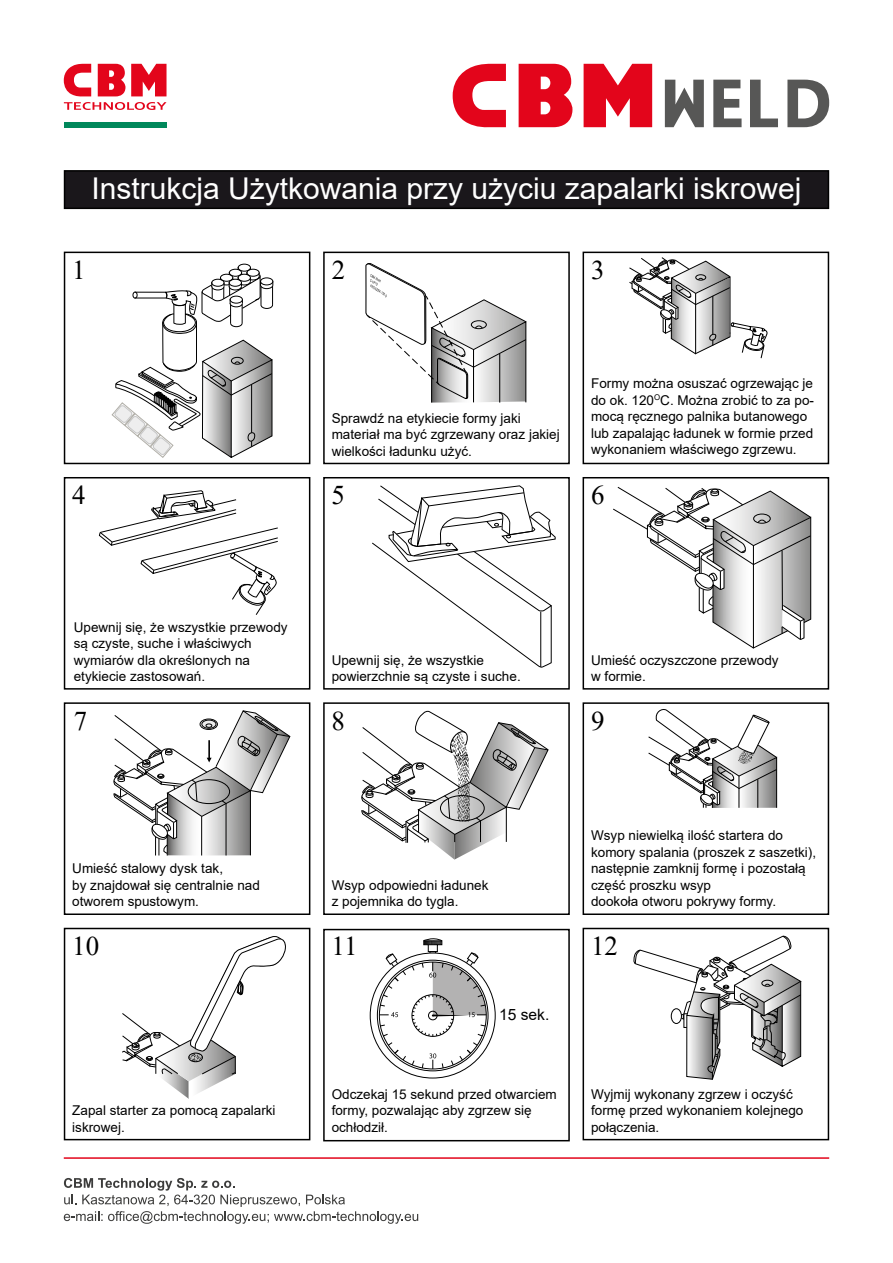
<style>
.page{position:relative;width:893px;height:1263px;background:#fff}
.page>*{position:absolute;margin:0;border:0;box-sizing:border-box;transform-origin:0 0}
.t1{font:30px "Arial";color:#fff}
.t2{font:27px "Times New Roman";color:#000}
.t3{font:15.6px "Arial";color:#000}
.t4{font:13.5px/16.5px "Arial";color:#000}
</style>
<div class="page">
<div style="left:65px;top:171px;width:763px;height:37px;background:#1a171b"></div>
<div style="left:64px;top:170px;width:765px;height:39px;border:2px solid #000"></div>
<svg style="left:64px;top:64px;width:103px;height:46px"></svg>
<div style="left:64px;top:122px;width:103px;height:6px;background:#00885b"></div>
<svg style="left:584px;top:64px;width:68px;height:63px"></svg>
<svg style="left:453px;top:64px;width:53px;height:64px"></svg>
<svg style="left:519px;top:64px;width:54px;height:63px;background:#e6273a"></svg>
<svg style="left:713px;top:80px;width:29px;height:47px"></svg>
<svg style="left:750px;top:80px;width:28px;height:47px"></svg>
<svg style="left:787px;top:80px;width:42px;height:47px"></svg>
<svg style="left:665px;top:80px;width:39px;height:47px"></svg>
<div style="left:64px;top:252px;width:246px;height:212px;border:2px solid #000"></div>
<svg style="left:366px;top:263px;width:161px;height:140px"></svg>
<div style="left:323px;top:252px;width:247px;height:212px;border:2px solid #000"></div>
<svg style="left:629px;top:257px;width:138px;height:102px"></svg>
<div style="left:583px;top:252px;width:246px;height:212px;border:2px solid #000"></div>
<svg style="left:99px;top:490px;width:179px;height:125px"></svg>
<div style="left:64px;top:477px;width:246px;height:213px;border:2px solid #000"></div>
<svg style="left:372px;top:485px;width:184px;height:183px"></svg>
<div style="left:323px;top:477px;width:247px;height:213px;border:2px solid #000"></div>
<svg style="left:613px;top:487px;width:199px;height:162px"></svg>
<div style="left:583px;top:477px;width:246px;height:213px;border:2px solid #000"></div>
<svg style="left:114px;top:710px;width:177px;height:146px"></svg>
<div style="left:64px;top:702px;width:246px;height:213px;border:2px solid #000"></div>
<svg style="left:361px;top:710px;width:188px;height:150px"></svg>
<div style="left:323px;top:702px;width:247px;height:213px;border:2px solid #000"></div>
<svg style="left:648px;top:709px;width:129px;height:99px"></svg>
<div style="left:583px;top:702px;width:246px;height:213px;border:2px solid #000"></div>
<svg style="left:122px;top:936px;width:164px;height:163px"></svg>
<div style="left:64px;top:928px;width:246px;height:212px;border:2px solid #000"></div>
<svg style="left:451px;top:1042px;width:27px;height:23px"></svg>
<svg style="left:383px;top:953px;width:23px;height:44px"></svg>
<svg style="left:388px;top:1042px;width:18px;height:18px"></svg>
<svg style="left:422px;top:1053px;width:14px;height:16px"></svg>
<svg style="left:379px;top:1012px;width:19px;height:5px"></svg>
<svg style="left:412px;top:938px;width:74px;height:98px"></svg>
<div style="left:323px;top:929px;width:247px;height:212px;border:2px solid #000"></div>
<svg style="left:633px;top:935px;width:169px;height:145px"></svg>
<div style="left:583px;top:928px;width:246px;height:212px;border:2px solid #000"></div>
<hr style="left:64px;top:1157px;width:765px;height:2px;background:#e3051b">
<svg style="left:64px;top:1178px;width:354px;height:46px"></svg>
<div style="left:238px;top:264px;width:13px;height:7px;border:1px solid #000;border-radius:50%"></div>
<svg style="left:112px;top:267px;width:162px;height:191px"></svg>
<h1 class="t1" style="left:91px;top:168px;width:712px">Instrukcja Użytkowania przy użyciu zapalarki iskrowej</h1>
<h2 class="t2" style="left:72px;top:251px;width:15px">1</h2>
<h2 class="t2" style="left:332px;top:251px;width:15px">2</h2>
<h2 class="t2" style="left:591px;top:251px;width:15px">3</h2>
<p class="t4" style="left:332px;top:410px;width:230px">Sprawdź na etykiecie formy jaki materiał ma być zgrzewany oraz jakiej wielkości ładunku użyć.</p>
<p class="t4" style="left:591px;top:375px;width:224px">Formy można osuszać ogrzewając je do ok. 120<sup>O</sup>C. Można zrobić to za po&shy;mocą ręcznego palnika butanowego lub zapalając ładunek w formie przed wykonaniem właściwego zgrzewu.</p>
<h2 class="t2" style="left:72px;top:476px;width:15px">4</h2>
<h2 class="t2" style="left:332px;top:476px;width:15px">5</h2>
<h2 class="t2" style="left:591px;top:476px;width:15px">6</h2>
<p class="t4" style="left:74px;top:618px;width:215px">Upewnij się, że wszystkie przewody są czyste, suche i właściwych wymiarów dla określonych na etykiecie zastosowań.</p>
<p class="t4" style="left:332px;top:651px;width:191px">Upewnij się, że wszystkie powierzchnie są czyste i suche.</p>
<p class="t4" style="left:591px;top:651px;width:189px">Umieść oczyszczone przewody w formie.</p>
<h2 class="t2" style="left:74px;top:701px;width:15px">7</h2>
<h2 class="t2" style="left:332px;top:701px;width:15px">8</h2>
<h2 class="t2" style="left:591px;top:701px;width:15px">9</h2>
<p class="t4" style="left:72px;top:860px;width:189px">Umieść stalowy dysk tak,<br>by znajdował się centralnie nad otworem spustowym.</p>
<p class="t4" style="left:332px;top:877px;width:158px">Wsyp odpowiedni ładunek z pojemnika do tygla.</p>
<p class="t4" style="left:591px;top:827px;width:227px">Wsyp niewielką ilość startera do komory spalania (proszek z saszetki), następnie zamknij formę i pozostałą część proszku wsyp<br>dookoła otworu pokrywy formy.</p>
<h2 class="t2" style="left:72px;top:927px;width:28px">10</h2>
<h2 class="t2" style="left:332px;top:927px;width:28px">11</h2>
<h2 class="t2" style="left:591px;top:927px;width:28px">12</h2>
<p class="t4" style="left:72px;top:1102px;width:205px">Zapal starter za pomocą zapalarki iskrowej.</p>
<p class="t3" style="left:499px;top:1003px;width:52px">15 sek.</p>
<p class="t4" style="left:332px;top:1086px;width:227px">Odczekaj 15 sekund przed otwarciem formy, pozwalając aby zgrzew się ochłodził.</p>
<p class="t4" style="left:591px;top:1086px;width:214px">Wyjmij wykonany zgrzew i oczyść formę przed wykonaniem kolejnego połączenia.</p>
</div>
